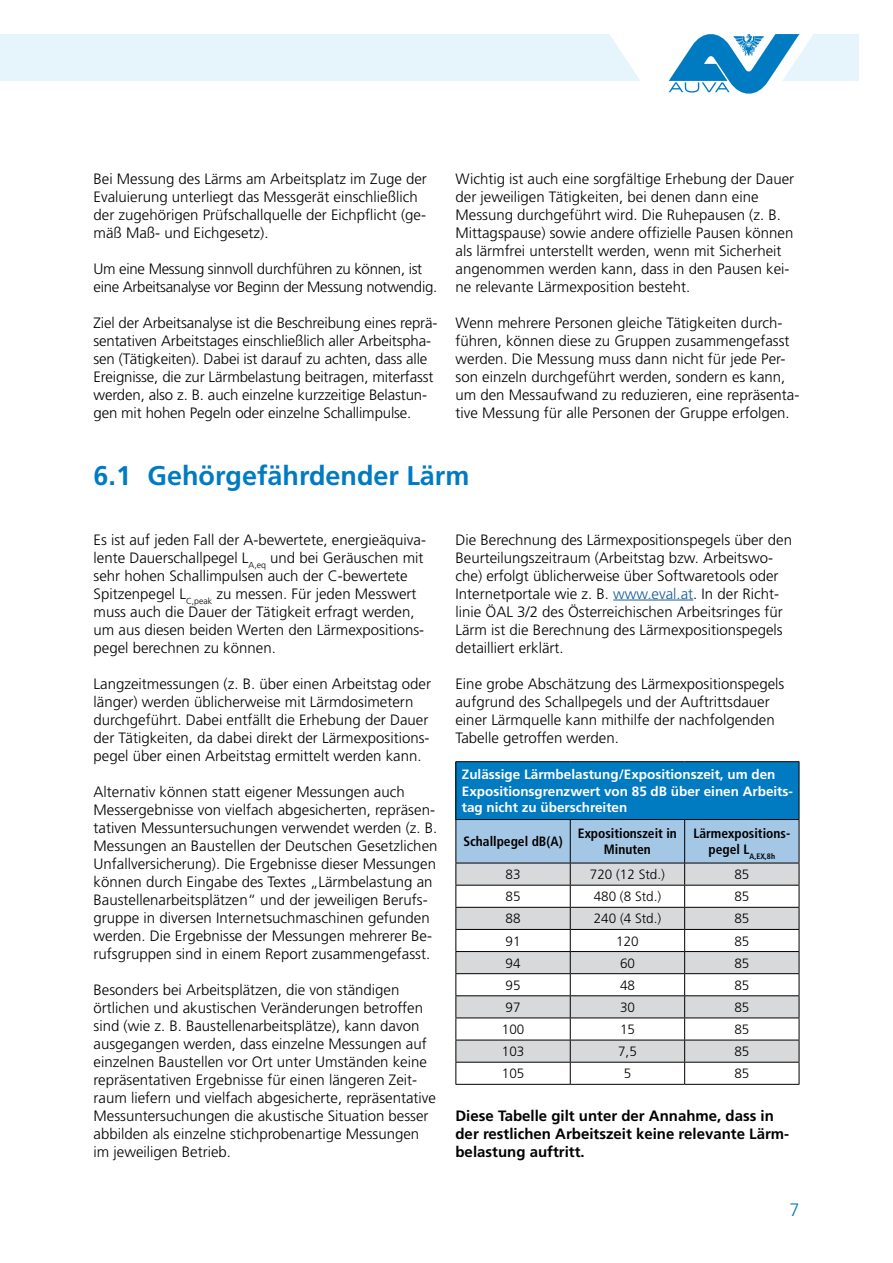
<style>
.page{position:relative;width:893px;height:1263px;background:#fff}
.page>*{position:absolute;margin:0;border:0;box-sizing:border-box;transform-origin:0 0}
.t1{font:700 27px "Frutiger LT Std";color:#007bc2}
.t2{font:300 18px "Frutiger LT Std";color:#007bc2}
.Copy{font:300 15px/18px "Frutiger LT Std";color:#000}
.Copy-2{font:700 15px/18px "Frutiger LT Std";color:#000}
.Copy-3{font:300 15px/18px "Frutiger LT Std";letter-spacing:-.02em;color:#000}
.Tabellen_Headline_9pt{font:700 13.5px/16.2px "Frutiger LT Std";color:#fff}
.Tabellen_9pt{font:300 13.5px "Frutiger LT Std";color:#000}
.Tabellen_9pt-2{font:700 condensed 13.5px/16.2px "Frutiger LT Std";color:#000;text-align:center}
.Tabellen_9pt-3{font:700 condensed 7.8px "Frutiger LT Std";color:#000}
.s1{color:#165b9a}
</style>
<div class="page">
<div style="left:0;top:34px;width:859px;height:47px;background:#e6f5fc"></div>
<hr style="left:613px;top:600px;width:80px;height:1px;background:#165b9a">
<div style="left:456px;top:762px;width:343px;height:57px;background:#007bc2"></div>
<hr style="left:455px;top:761px;width:115px;height:1px;background:#000">
<hr style="left:455px;top:762px;width:1px;height:57px;background:#000">
<hr style="left:570px;top:761px;width:115px;height:1px;background:#000">
<hr style="left:685px;top:761px;width:114px;height:1px;background:#000">
<hr style="left:799px;top:762px;width:1px;height:57px;background:#000">
<svg style="left:455px;top:819px;width:345px;height:265px"></svg>
<hr style="left:455px;top:1084px;width:115px;height:1px;background:#000">
<hr style="left:570px;top:1084px;width:115px;height:1px;background:#000">
<hr style="left:685px;top:1084px;width:114px;height:1px;background:#000">
<svg style="left:610px;top:34px;width:203px;height:60px"></svg>
<p class="Copy" style="left:94px;top:170px;width:335px">Bei Messung des Lärms am Arbeitsplatz im Zuge der Evaluierung unterliegt das Messgerät einschließlich der zugehörigen Prüfschallquelle der Eichpflicht (ge&shy;mäß Maß- und Eichgesetz).</p>
<p class="Copy-3" style="left:94px;top:260px;width:345px">Um eine Messung sinnvoll durchführen zu können, ist eine Arbeitsanalyse vor Beginn der Messung notwendig.</p>
<p class="Copy" style="left:94px;top:314px;width:345px">Ziel der Arbeitsanalyse ist die Beschreibung eines reprä&shy;sentativen Arbeitstages einschließlich aller Arbeitspha&shy;sen (Tätigkeiten). Dabei ist darauf zu achten, dass alle Ereignisse, die zur Lärmbelastung beitragen, miterfasst werden, also z. B. auch einzelne kurzzeitige Belastun&shy;gen mit hohen Pegeln oder einzelne Schallimpulse.</p>
<p class="Copy" style="left:455px;top:170px;width:340px">Wichtig ist auch eine sorgfältige Erhebung der Dauer der jeweiligen Tätigkeiten, bei denen dann eine Messung durchgeführt wird. Die Ruhepausen (z. B.<br>Mittagspause) sowie andere offizielle Pausen können als lärmfrei unterstellt werden, wenn mit Sicherheit angenommen werden kann, dass in den Pausen kei&shy;ne relevante Lärmexposition besteht.</p>
<p class="Copy" style="left:455px;top:314px;width:345px">Wenn mehrere Personen gleiche Tätigkeiten durch&shy;führen, können diese zu Gruppen zusammengefasst werden. Die Messung muss dann nicht für jede Per&shy;son einzeln durchgeführt werden, sondern es kann, um den Messaufwand zu reduzieren, eine repräsenta&shy;tive Messung für alle Personen der Gruppe erfolgen.</p>
<h3 class="t1" style="left:94px;top:459px;width:377px">6.1 Gehörgefährdender Lärm</h3>
<p class="Copy" style="left:94px;top:530px;width:334px">Es ist auf jeden Fall der A-bewertete, energieäquiva&shy;lente Dauerschallpegel L<sub>A,eq</sub> und bei Geräuschen mit sehr hohen Schallimpulsen auch der C-bewertete Spitzenpegel L<sub>C,peak</sub> zu messen. Für jeden Messwert muss auch die Dauer der Tätigkeit erfragt werden, um aus diesen beiden Werten den Lärmexpositions&shy;pegel berechnen zu können.</p>
<p class="Copy" style="left:94px;top:674px;width:339px">Langzeitmessungen (z. B. über einen Arbeitstag oder länger) werden üblicherweise mit Lärmdosimetern durchgeführt. Dabei entfällt die Erhebung der Dauer der Tätigkeiten, da dabei direkt der Lärmexpositions&shy;pegel über einen Arbeitstag ermittelt werden kann.</p>
<p class="Copy" style="left:94px;top:782px;width:345px">Alternativ können statt eigener Messungen auch Messergebnisse von vielfach abgesicherten, repräsen&shy;tativen Messuntersuchungen verwendet werden (z. B.<br>Messungen an Baustellen der Deutschen Gesetzlichen Unfallversicherung). Die Ergebnisse dieser Messungen können durch Eingabe des Textes „Lärmbelastung an Baustellenarbeitsplätzen“ und der jeweiligen Berufs&shy;gruppe in diversen Internetsuchmaschinen gefunden werden. Die Ergebnisse der Messungen mehrerer Be&shy;rufsgruppen sind in einem Report zusammengefasst.</p>
<p class="Copy" style="left:94px;top:980px;width:344px">Besonders bei Arbeitsplätzen, die von ständigen örtlichen und akustischen Veränderungen betroffen sind (wie z. B. Baustellenarbeitsplätze), kann davon ausgegangen werden, dass einzelne Messungen auf einzelnen Baustellen vor Ort unter Umständen keine repräsentativen Ergebnisse für einen längeren Zeit&shy;raum liefern und vielfach abgesicherte, repräsentative Messuntersuchungen die akustische Situation besser abbilden als einzelne stichprobenartige Messungen im jeweiligen Betrieb.</p>
<p class="Copy" style="left:455px;top:530px;width:338px">Die Berechnung des Lärmexpositionspegels über den Beurteilungszeitraum (Arbeitstag bzw. Arbeitswo&shy;che) erfolgt üblicherweise über Softwaretools oder Internetportale wie z. B. <span class="s1">www.eval.at</span>. In der Richt&shy;linie ÖAL 3/2 des Österreichischen Arbeitsringes für Lärm ist die Berechnung des Lärmexpositionspegels detailliert erklärt.</p>
<p class="Copy" style="left:455px;top:674px;width:330px">Eine grobe Abschätzung des Lärmexpositionspegels aufgrund des Schallpegels und der Auftrittsdauer einer Lärmquelle kann mithilfe der nachfolgenden Tabelle getroffen werden.</p>
<p class="Tabellen_Headline_9pt" style="left:462px;top:767px;width:333px">Zulässige Lärmbelastung/Expositionszeit, um den<br>Expositionsgrenzwert von 85 dB über einen Arbeits&shy;tag nicht zu überschreiten</p>
<p class="Tabellen_9pt-2" style="left:463px;top:833px;width:101px">Schallpegel dB(A)</p>
<p class="Tabellen_9pt-2" style="left:578px;top:825px;width:101px">Expositionszeit in<br>Minuten</p>
<p class="Tabellen_9pt-2" style="left:693px;top:825px;width:98px">Lärmexpositions-</p>
<p class="Tabellen_9pt-3" style="left:709px;top:852px;width:68px"><sup>pegel</sup> <sup>L</sup>A,EX,8h</p>
<p class="Tabellen_9pt" style="left:506px;top:867px;width:17px">83</p>
<p class="Tabellen_9pt" style="left:590px;top:867px;width:77px">720 (12 Std.)</p>
<p class="Tabellen_9pt" style="left:734px;top:867px;width:17px">85</p>
<p class="Tabellen_9pt" style="left:506px;top:889px;width:17px">85</p>
<p class="Tabellen_9pt" style="left:594px;top:889px;width:69px">480 (8 Std.)</p>
<p class="Tabellen_9pt" style="left:734px;top:889px;width:17px">85</p>
<p class="Tabellen_9pt" style="left:506px;top:911px;width:17px">88</p>
<p class="Tabellen_9pt" style="left:594px;top:911px;width:69px">240 (4 Std.)</p>
<p class="Tabellen_9pt" style="left:734px;top:911px;width:17px">85</p>
<p class="Tabellen_9pt" style="left:506px;top:933px;width:17px">91</p>
<p class="Tabellen_9pt" style="left:616px;top:933px;width:24px">120</p>
<p class="Tabellen_9pt" style="left:734px;top:933px;width:17px">85</p>
<p class="Tabellen_9pt" style="left:506px;top:955px;width:17px">94</p>
<p class="Tabellen_9pt" style="left:620px;top:955px;width:17px">60</p>
<p class="Tabellen_9pt" style="left:734px;top:955px;width:17px">85</p>
<p class="Tabellen_9pt" style="left:506px;top:977px;width:17px">95</p>
<p class="Tabellen_9pt" style="left:620px;top:977px;width:17px">48</p>
<p class="Tabellen_9pt" style="left:734px;top:977px;width:17px">85</p>
<p class="Tabellen_9pt" style="left:506px;top:1000px;width:17px">97</p>
<p class="Tabellen_9pt" style="left:620px;top:1000px;width:17px">30</p>
<p class="Tabellen_9pt" style="left:734px;top:1000px;width:17px">85</p>
<p class="Tabellen_9pt" style="left:502px;top:1022px;width:24px">100</p>
<p class="Tabellen_9pt" style="left:620px;top:1022px;width:17px">15</p>
<p class="Tabellen_9pt" style="left:734px;top:1022px;width:17px">85</p>
<p class="Tabellen_9pt" style="left:502px;top:1044px;width:24px">103</p>
<p class="Tabellen_9pt" style="left:618px;top:1044px;width:20px">7,5</p>
<p class="Tabellen_9pt" style="left:734px;top:1044px;width:17px">85</p>
<p class="Tabellen_9pt" style="left:502px;top:1066px;width:24px">105</p>
<p class="Tabellen_9pt" style="left:624px;top:1066px;width:9px">5</p>
<p class="Tabellen_9pt" style="left:734px;top:1066px;width:17px">85</p>
<p class="Copy-2" style="left:455px;top:1106px;width:335px">Diese Tabelle gilt unter der Annahme, dass in der restlichen Arbeitszeit keine relevante Lärm&shy;belastung auftritt.</p>
<p class="t2" style="left:789px;top:1200px;width:12px">7</p>
</div>
